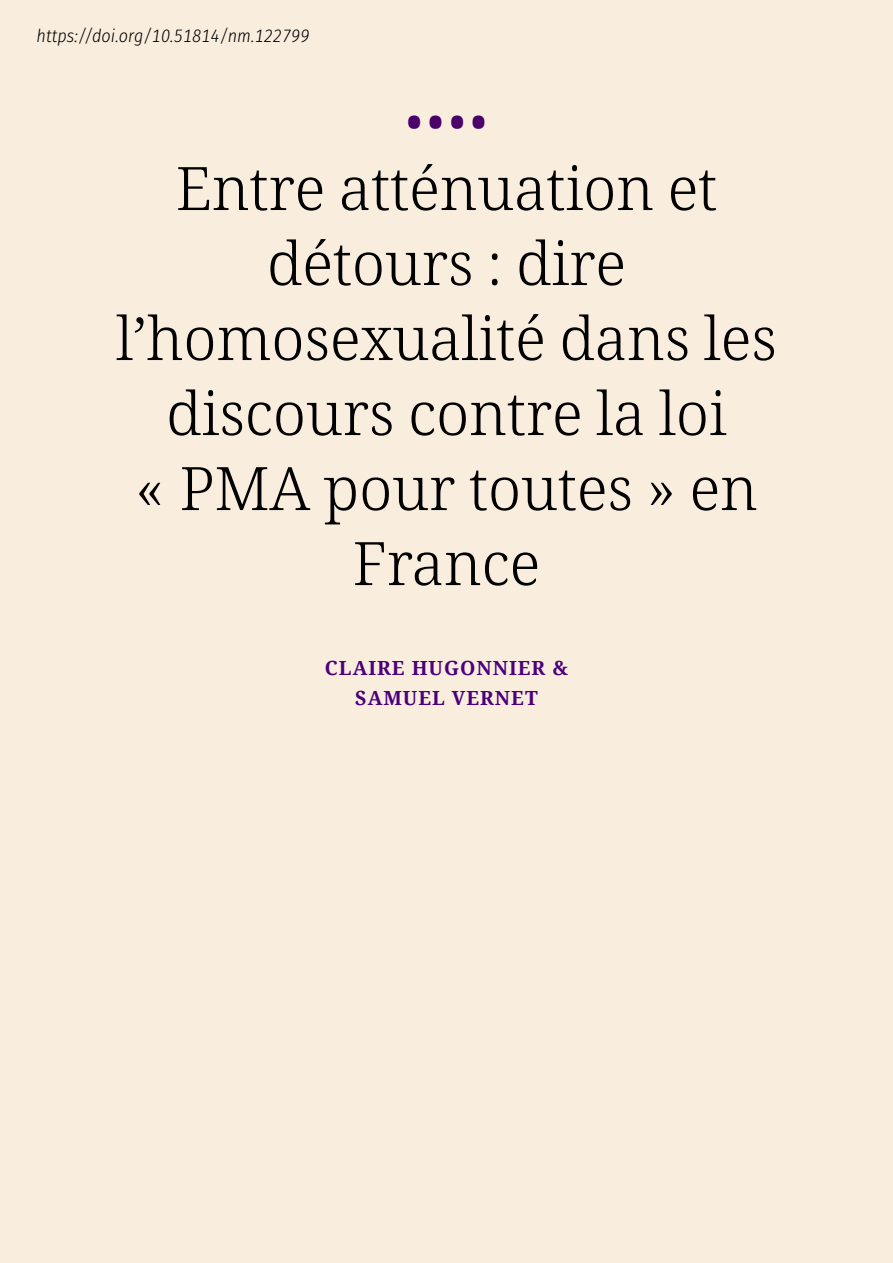
<style>
.page{position:relative;width:893px;height:1263px;background:#f9eede}
.page>*{position:absolute;margin:0;border:0;box-sizing:border-box;transform-origin:0 0}
.t1{font:300 60px/75px "Noto Serif";letter-spacing:-.005em;color:#000;text-align:center}
.t2{font:45px "Noto Serif";color:#4c007b}
.t3{font:700 19.5px/30px "Noto Serif";letter-spacing:.05em;color:#4c007b;text-align:center}
.t4{font:italic 300 18px "Fira Sans Condensed";letter-spacing:.005em;color:#000}
</style>
<div class="page">
<p class="t4" style="left:37px;top:24px;width:274px">https://doi.org/10.51814/nm.122799</p>
<p class="t2" style="left:406px;top:90px;width:82px">••••</p>
<p class="t1" style="left:116px;top:153px;width:662px">Entre atténuation et détours : dire l’homosexualité dans les discours contre la loi<br>« PMA pour toutes » en<br>France</p>
<p class="t3" style="left:325px;top:652px;width:245px">CLAIRE HUGONNIER &amp;<br>SAMUEL VERNET</p>
</div>
